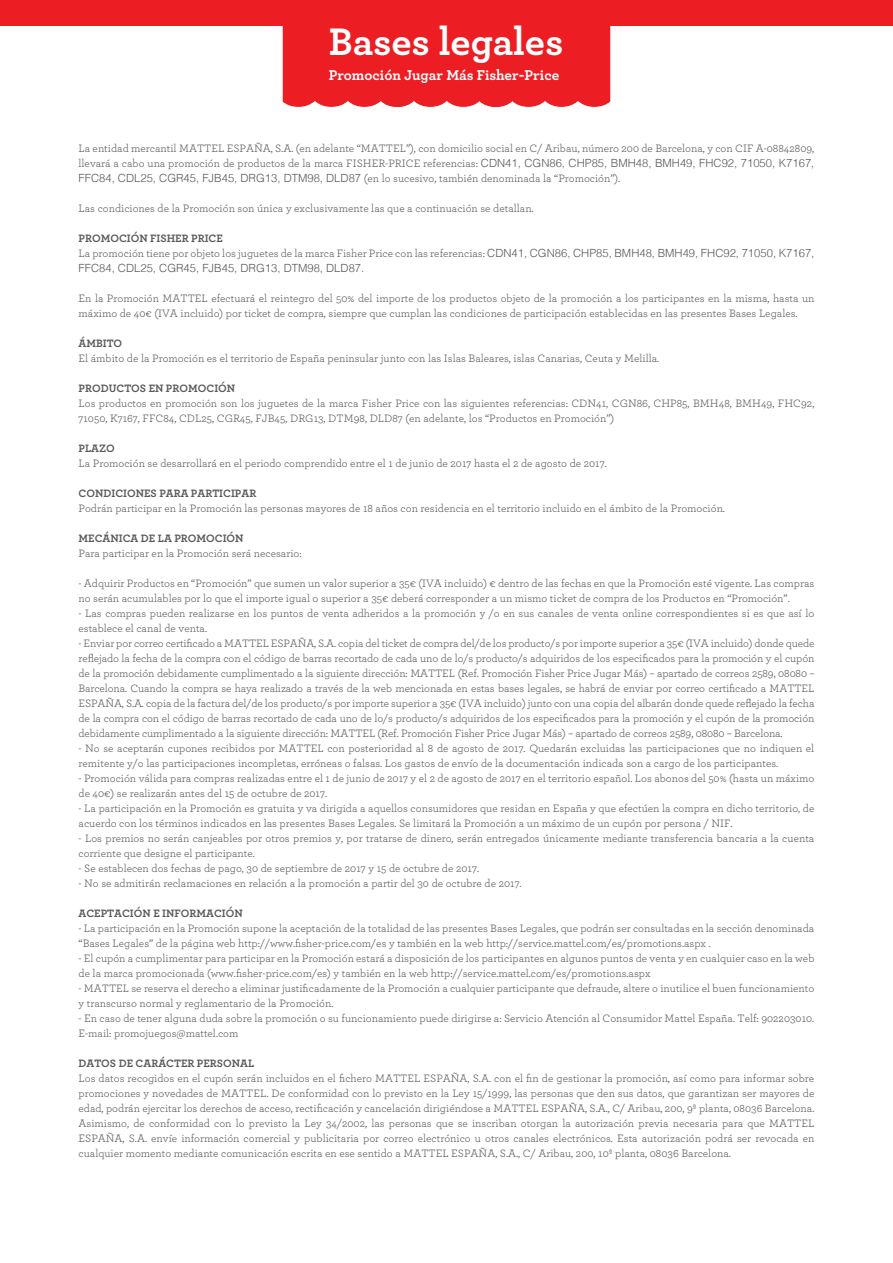
<style>
.page{position:relative;width:893px;height:1263px;background:#fff}
.page>*{position:absolute;margin:0;border:0;box-sizing:border-box;transform-origin:0 0}
.t1{font:700 40.2px "Archer";color:#fff}
.t2{font:700 15px "Archer";color:#fff}
.t3{font:11.25px/15px "Archer";color:#58595b}
.t4{font:700 11.25px "Archer";color:#58595b}
.t5{font:300 11.25px "Helvetica";color:#58595b}
.s1{font-family:"Helvetica";font-weight:300}
.s2{font-weight:700}
</style>
<div class="page">
<div style="left:283px;top:25px;width:327px;height:82px;background:#ed1d24"></div>
<div style="left:0;top:0;width:893px;height:25px;background:#ed1d24"></div>
<h1 class="t1" style="left:329px;top:10px;width:236px">Bases legales</h1>
<h2 class="t2" style="left:329px;top:64px;width:232px">Promoción Jugar Más Fisher-Price</h2>
<p class="t3" style="left:79px;top:140px;width:737px;text-align:justify">La entidad mercantil MATTEL ESPAÑA, S.A. (en adelante “MATTEL”), con domicilio social en C/ Aribau, número 200 de Barcelona, y con CIF A-08842809, llevará a cabo una promoción de productos de la marca FISHER-PRICE referencias: <span class="s1">CDN41, CGN86, CHP85, BMH48, BMH49, FHC92, 71050, K7167, FFC84, CDL25, CGR45, FJB45, DRG13, DTM98, DLD87</span> (en lo sucesivo, también denominada la “Promoción”).</p>
<p class="t3" style="left:79px;top:200px;width:457px">Las condiciones de la Promoción son única y exclusivamente las que a continuación se detallan.</p>
<p class="t3" style="left:79px;top:230px;width:737px"><span class="s2">PROMOCIÓN FISHER PRICE<br></span>La promoción tiene por objeto los juguetes de la marca Fisher Price con las referencias: <span class="s1">CDN41, CGN86, CHP85, BMH48, BMH49, FHC92, 71050, K7167,</span></p>
<p class="t5" style="left:79px;top:259px;width:287px">FFC84, CDL25, CGR45, FJB45, DRG13, DTM98, DLD87.</p>
<p class="t3" style="left:79px;top:290px;width:737px">En la Promoción MATTEL efectuará el reintegro del 50% del importe de los productos objeto de la promoción a los participantes en la misma, hasta un máximo de 40€ (IVA incluido) por ticket de compra, siempre que cumplan las condiciones de participación establecidas en las presentes Bases Legales.</p>
<p class="t4" style="left:79px;top:335px;width:45px">ÁMBITO</p>
<p class="t3" style="left:79px;top:350px;width:582px">El ámbito de la Promoción es el territorio de España peninsular junto con las Islas Baleares, islas Canarias, Ceuta y Melilla.</p>
<p class="t4" style="left:79px;top:380px;width:158px">PRODUCTOS EN PROMOCIÓN</p>
<p class="t3" style="left:79px;top:395px;width:737px">Los productos en promoción son los juguetes de la marca Fisher Price con las siguientes referencias: CDN41, CGN86, CHP85, BMH48, BMH49, FHC92,<br>71050, K7167, FFC84, CDL25, CGR45, FJB45, DRG13, DTM98, DLD87 (en adelante, los “Productos en Promoción”)</p>
<p class="t4" style="left:79px;top:440px;width:38px">PLAZO</p>
<p class="t3" style="left:79px;top:455px;width:530px">La Promoción se desarrollará en el periodo comprendido entre el 1 de junio de 2017 hasta el 2 de agosto de 2017.</p>
<p class="t4" style="left:79px;top:485px;width:179px">CONDICIONES PARA PARTICIPAR</p>
<p class="t3" style="left:79px;top:500px;width:648px">Podrán participar en la Promoción las personas mayores de 18 años con residencia en el territorio incluido en el ámbito de la Promoción.</p>
<p class="t4" style="left:79px;top:530px;width:167px">MECÁNICA DE LA PROMOCIÓN</p>
<p class="t3" style="left:79px;top:545px;width:225px">Para participar en la Promoción será necesario:</p>
<p class="t3" style="left:79px;top:575px;width:737px">- Adquirir Productos en “Promoción” que sumen un valor superior a 35€ (IVA incluido) € dentro de las fechas en que la Promoción esté vigente. Las compras no serán acumulables por lo que el importe igual o superior a 35€ deberá corresponder a un mismo ticket de compra de los Productos en “Promoción”.</p>
<p class="t3" style="left:79px;top:605px;width:737px">- Las compras pueden realizarse en los puntos de venta adheridos a la promoción y /o en sus canales de venta online correspondientes si es que así lo establece el canal de venta.</p>
<p class="t3" style="left:79px;top:635px;width:737px;text-align:justify">- Enviar por correo certificado a MATTEL ESPAÑA, S.A. copia del ticket de compra del/de los producto/s por importe superior a 35€ (IVA incluido) donde quede reflejado la fecha de la compra con el código de barras recortado de cada uno de lo/s producto/s adquiridos de los especificados para la promoción y el cupón de la promoción debidamente cumplimentado a la siguiente dirección: MATTEL (Ref. Promoción Fisher Price Jugar Más) – apartado de correos 2589, 08080 – Barcelona. Cuando la compra se haya realizado a través de la web mencionada en estas bases legales, se habrá de enviar por correo certificado a MATTEL ESPAÑA, S.A. copia de la factura del/de los producto/s por importe superior a 35€ (IVA incluido) junto con una copia del albarán donde quede reflejado la fecha de la compra con el código de barras recortado de cada uno de lo/s producto/s adquiridos de los especificados para la promoción y el cupón de la promoción debidamente cumplimentado a la siguiente dirección: MATTEL (Ref. Promoción Fisher Price Jugar Más) – apartado de correos 2589, 08080 – Barcelona.</p>
<p class="t3" style="left:79px;top:740px;width:737px">- No se aceptarán cupones recibidos por MATTEL con posterioridad al 8 de agosto de 2017. Quedarán excluidas las participaciones que no indiquen el remitente y/o las participaciones incompletas, erróneas o falsas. Los gastos de envío de la documentación indicada son a cargo de los participantes.</p>
<p class="t3" style="left:79px;top:770px;width:737px">- Promoción válida para compras realizadas entre el 1 de junio de 2017 y el 2 de agosto de 2017 en el territorio español. Los abonos del 50% (hasta un máximo de 40€) se realizarán antes del 15 de octubre de 2017.</p>
<p class="t3" style="left:79px;top:800px;width:737px">- La participación en la Promoción es gratuita y va dirigida a aquellos consumidores que residan en España y que efectúen la compra en dicho territorio, de acuerdo con los términos indicados en las presentes Bases Legales. Se limitará la Promoción a un máximo de un cupón por persona / NIF.</p>
<p class="t3" style="left:79px;top:830px;width:737px">- Los premios no serán canjeables por otros premios y, por tratarse de dinero, serán entregados únicamente mediante transferencia bancaria a la cuenta corriente que designe el participante.</p>
<p class="t3" style="left:79px;top:860px;width:402px">- Se establecen dos fechas de pago, 30 de septiembre de 2017 y 15 de octubre de 2017.</p>
<p class="t3" style="left:79px;top:875px;width:445px">- No se admitirán reclamaciones en relación a la promoción a partir del 30 de octubre de 2017.</p>
<p class="t4" style="left:79px;top:905px;width:166px">ACEPTACIÓN E INFORMACIÓN</p>
<p class="t3" style="left:79px;top:920px;width:737px">- La participación en la Promoción supone la aceptación de la totalidad de las presentes Bases Legales, que podrán ser consultadas en la sección denominada “Bases Legales” de la página web http://www.fisher-price.com/es y también en la web http://service.mattel.com/es/promotions.aspx .</p>
<p class="t3" style="left:79px;top:950px;width:737px">- El cupón a cumplimentar para participar en la Promoción estará a disposición de los participantes en algunos puntos de venta y en cualquier caso en la web de la marca promocionada (www.fisher-price.com/es) y también en la web http://service.mattel.com/es/promotions.aspx</p>
<p class="t3" style="left:79px;top:980px;width:737px">- MATTEL se reserva el derecho a eliminar justificadamente de la Promoción a cualquier participante que defraude, altere o inutilice el buen funcionamiento y transcurso normal y reglamentario de la Promoción.</p>
<p class="t3" style="left:79px;top:1010px;width:737px">- En caso de tener alguna duda sobre la promoción o su funcionamiento puede dirigirse a: Servicio Atención al Consumidor Mattel España. Telf: 902203010.<br>E-mail: promojuegos@mattel.com</p>
<p class="t4" style="left:79px;top:1054px;width:177px">DATOS DE CARÁCTER PERSONAL</p>
<p class="t3" style="left:79px;top:1070px;width:737px;text-align:justify">Los datos recogidos en el cupón serán incluidos en el fichero MATTEL ESPAÑA, S.A. con el fin de gestionar la promoción, así como para informar sobre promociones y novedades de MATTEL. De conformidad con lo previsto en la Ley 15/1999, las personas que den sus datos, que garantizan ser mayores de edad, podrán ejercitar los derechos de acceso, rectificación y cancelación dirigiéndose a MATTEL ESPAÑA, S.A., C/ Aribau, 200, 9ª planta, 08036 Barcelona.<br>Asimismo, de conformidad con lo previsto la Ley 34/2002, las personas que se inscriban otorgan la autorización previa necesaria para que MATTEL ESPAÑA, S.A. envíe información comercial y publicitaria por correo electrónico u otros canales electrónicos. Esta autorización podrá ser revocada en cualquier momento mediante comunicación escrita en ese sentido a MATTEL ESPAÑA, S.A., C/ Aribau, 200, 10ª planta, 08036 Barcelona.</p>
</div>
